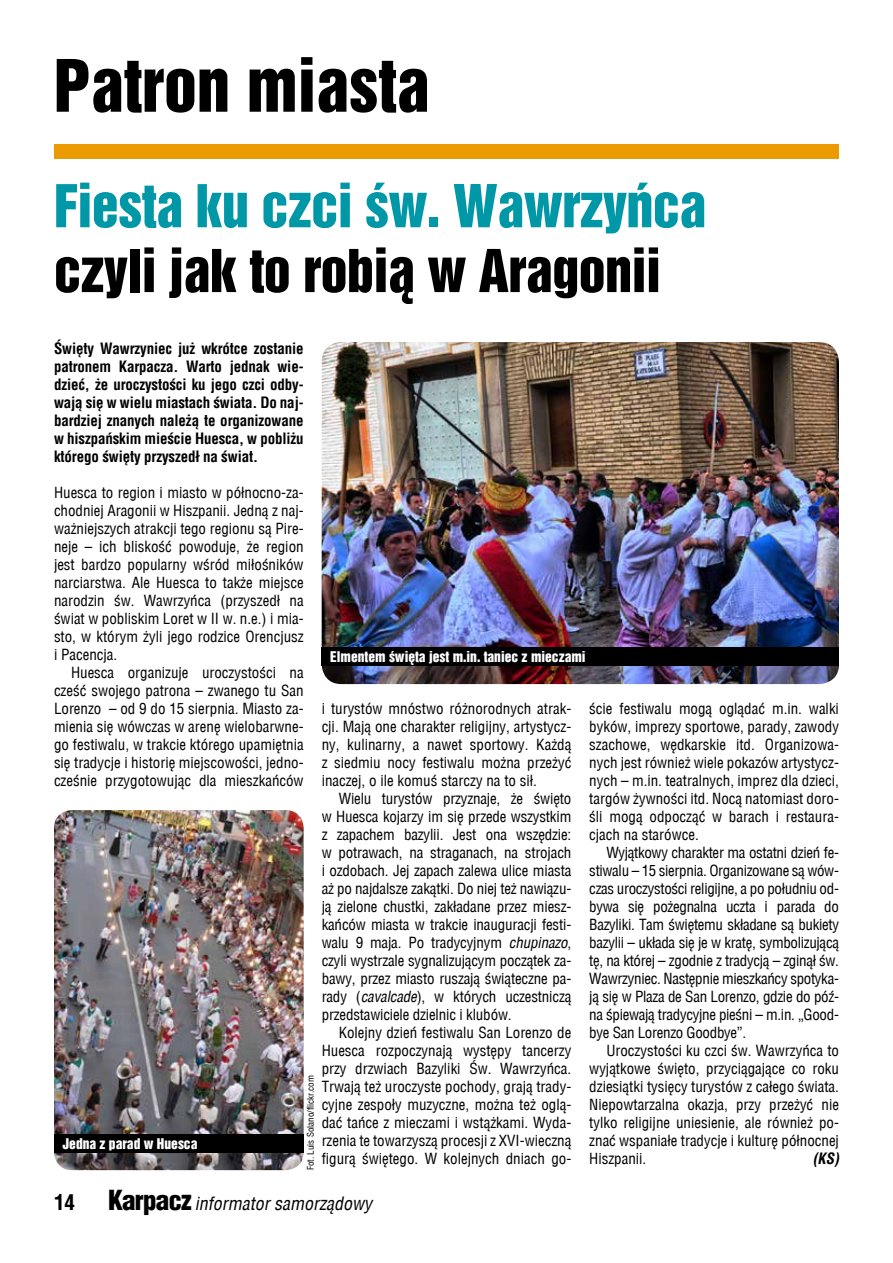
<style>
.page{position:relative;width:893px;height:1263px;background:#fff}
.page>*{position:absolute;margin:0;border:0;box-sizing:border-box;transform-origin:0 0}
.t1{font:66px "Switzerland Inserat";color:#000}
.t2{font:54px "Switzerland Inserat";letter-spacing:-.01em;color:#0097a7}
.t3{font:54px "Switzerland Inserat";letter-spacing:-.01em;color:#000}
.t4{font:italic 18px "Switzerland Condensed";color:#000}
.t5{font:15px/18px "Switzerland Condensed";color:#000;text-align:justify}
.t6{font:700 15px/18px "Switzerland Condensed";letter-spacing:-.01em;color:#000;text-align:justify}
.t7{font:italic 700 15px "Switzerland Condensed";color:#000}
.t8{font:13.5px "Switzerland Inserat";color:#fff}
.t9{font:9px "Switzerland Condensed";color:#000}
.s1{font-style:italic}
.s2{font-weight:700;font-style:normal;font-size:21px}
.s3{font-family:"Switzerland Cond";font-weight:900;font-style:normal;font-size:27px}
</style>
<div class="page">
<div style="left:54px;top:144px;width:785px;height:15px;background:#eb9a00"></div>
<img style="left:322px;top:342px;width:517px;height:342px">
<div style="left:322px;top:647px;width:517px;height:18px;background:#000"></div>
<img style="left:54px;top:810px;width:250px;height:360px">
<div style="left:54px;top:1134px;width:250px;height:18px;background:#000"></div>
<h1 class="t1" style="left:54px;top:44px;width:377px">Patron miasta</h1>
<h2 class="t2" style="left:54px;top:172px;width:654px">Fiesta ku czci św. Wawrzyńca</h2>
<h2 class="t3" style="left:54px;top:237px;width:608px">czyli jak to robią w Aragonii</h2>
<p class="t6" style="left:54px;top:340px;width:251px">Święty Wawrzyniec już wkrótce zostanie patronem Karpacza. Warto jednak wie&shy;dzieć, że uroczystości ku jego czci odby&shy;wają się w wielu miastach świata. Do naj&shy;bardziej znanych należą te organizowane w hiszpańskim mieście Huesca, w pobliżu którego święty przyszedł na świat.</p>
<p class="t5" style="left:54px;top:484px;width:251px">Huesca to region i miasto w północno-za&shy;chodniej Aragonii w Hiszpanii. Jedną z naj&shy;ważniejszych atrakcji tego regionu są Pire&shy;neje – ich bliskość powoduje, że region jest bardzo popularny wśród miłośników narciarstwa. Ale Huesca to także miejsce narodzin św. Wawrzyńca (przyszedł na świat w pobliskim Loret w II w. n.e.) i mia&shy;sto, w którym żyli jego rodzice Orencjusz i Pacencja.</p>
<p class="t5" style="left:54px;top:664px;width:251px;text-indent:17px">Huesca organizuje uroczystości na cześć swojego patrona – zwanego tu San Lorenzo – od 9 do 15 sierpnia. Miasto za&shy;mienia się wówczas w arenę wielobarwne&shy;go festiwalu, w trakcie którego upamiętnia się tradycje i historię miejscowości, jedno&shy;cześnie przygotowując dla mieszkańców</p>
<p class="t8" style="left:330px;top:648px;width:257px">Elmentem święta jest m.in. taniec z mieczami</p>
<p class="t5" style="left:589px;top:699px;width:251px">ście festiwalu mogą oglądać m.in. walki byków, imprezy sportowe, parady, zawody szachowe, wędkarskie itd. Organizowa&shy;nych jest również wiele pokazów artystycz&shy;nych – m.in. teatralnych, imprez dla dzieci, targów żywności itd. Nocą natomiast doro&shy;śli mogą odpocząć w barach i restaura&shy;cjach na starówce.</p>
<p class="t5" style="left:589px;top:843px;width:251px;text-indent:17px">Wyjątkowy charakter ma ostatni dzień fe&shy;stiwalu – 15 sierpnia. Organizowane są wów&shy;czas uroczystości religijne, a po południu od&shy;bywa się pożegnalna uczta i parada do Bazyliki. Tam świętemu składane są bukiety bazylii – układa się je w kratę, symbolizującą tę, na której – zgodnie z tradycją – zginął św.<br>Wawrzyniec. Następnie mieszkańcy spotyka&shy;ją się w Plaza de San Lorenzo, gdzie do póź&shy;na śpiewają tradycyjne pieśni – m.in. „Good&shy;bye San Lorenzo Goodbye”.</p>
<p class="t5" style="left:589px;top:1041px;width:251px;text-indent:17px">Uroczystości ku czci św. Wawrzyńca to wyjątkowe święto, przyciągające co roku dziesiątki tysięcy turystów z całego świata.<br>Niepowtarzalna okazja, przy przeżyć nie tylko religijne uniesienie, ale również po&shy;znać wspaniałe tradycje i kulturę północnej Hiszpanii.</p>
<p class="t5" style="left:322px;top:699px;width:251px">i turystów mnóstwo różnorodnych atrak&shy;cji. Mają one charakter religijny, artystycz&shy;ny, kulinarny, a nawet sportowy. Każdą z siedmiu nocy festiwalu można przeżyć inaczej, o ile komuś starczy na to sił.</p>
<p class="t5" style="left:322px;top:789px;width:251px;text-indent:17px">Wielu turystów przyznaje, że święto w Huesca kojarzy im się przede wszystkim z zapachem bazylii. Jest ona wszędzie: w potrawach, na straganach, na strojach i ozdobach. Jej zapach zalewa ulice miasta aż po najdalsze zakątki. Do niej też nawiązu&shy;ją zielone chustki, zakładane przez miesz&shy;kańców miasta w trakcie inauguracji festi&shy;walu 9 maja. Po tradycyjnym <span class="s1">chupinazo</span>, czyli wystrzale sygnalizującym początek za&shy;bawy, przez miasto ruszają świąteczne pa&shy;rady (<span class="s1">cavalcade</span>), w których uczestniczą przedstawiciele dzielnic i klubów.</p>
<p class="t5" style="left:322px;top:1023px;width:251px;text-indent:17px">Kolejny dzień festiwalu San Lorenzo de Huesca rozpoczynają występy tancerzy przy drzwiach Bazyliki Św. Wawrzyńca.<br>Trwają też uroczyste pochody, grają trady&shy;cyjne zespoły muzyczne, można też oglą&shy;dać tańce z mieczami i wstążkami. Wyda&shy;rzenia te towarzyszą procesji z XVI-wieczną figurą świętego. W kolejnych dniach go-</p>
<p class="t9" style="left:305px;top:1170px;width:96px;rotate:-90deg">Fot. Luis Solano/flickr.com</p>
<p class="t8" style="left:63px;top:1135px;width:136px">Jedna z parad w Huesca</p>
<p class="t7" style="left:813px;top:1149px;width:28px">(KS)</p>
<p class="t4" style="left:54px;top:1193px;width:320px"><span class="s2">14</span> <span class="s3">Karpacz</span> informator samorządowy</p>
</div>
